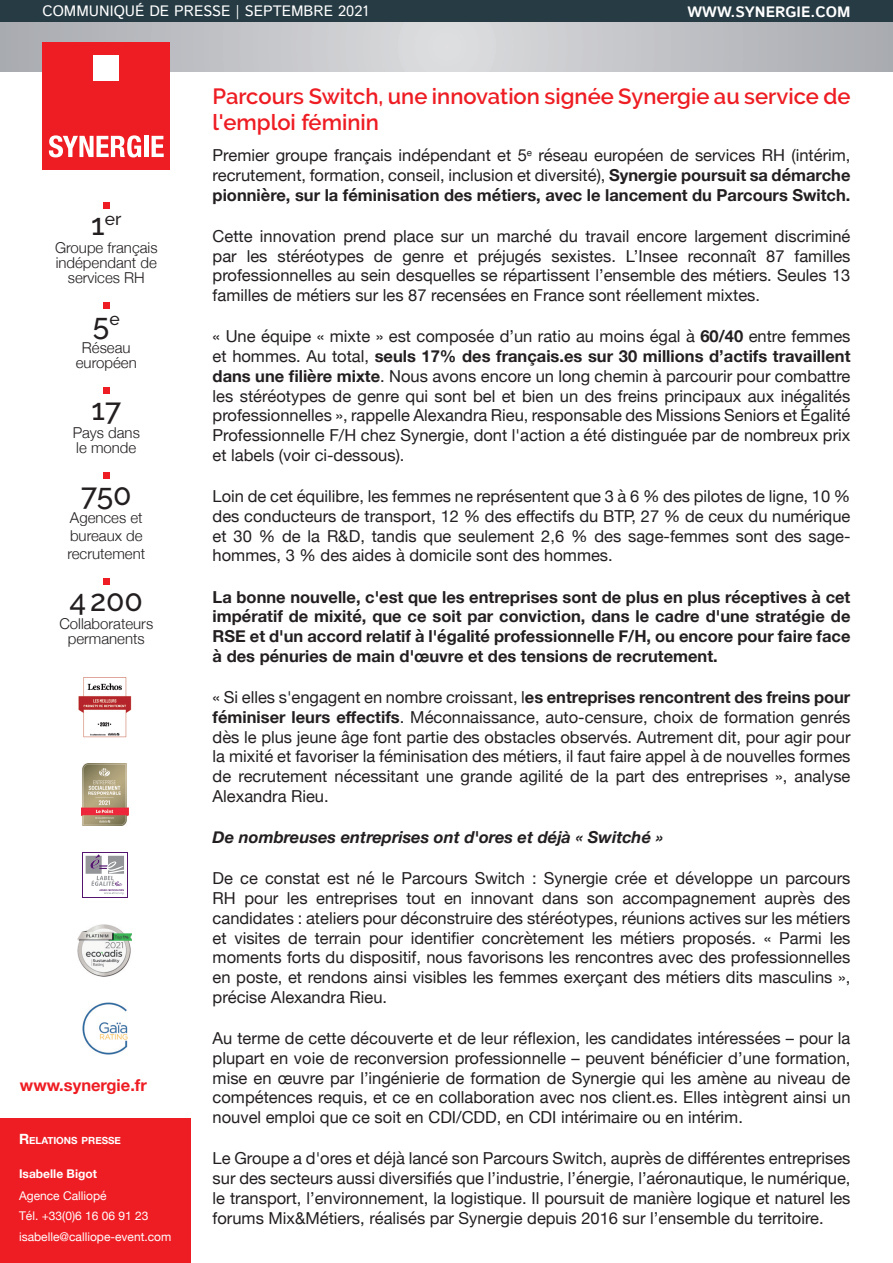
<style>
.page{position:relative;width:893px;height:1263px;background:#fff}
.page>*{position:absolute;margin:0;border:0;box-sizing:border-box;transform-origin:0 0}
.t1{font:500 30px "Raleway";color:#231f20}
.t2{font:600 22.05px/26.4px "Raleway";color:#ee1d23}
.t3{font:500 17.55px "Raleway";color:#231f20}
.t4{font:16.5px/19.8px "Helvetica Neue";color:#231f20;text-align:justify}
.t5{font:700 16.5px/19.8px "Helvetica Neue";color:#231f20;text-align:justify}
.t6{font:italic 700 16.5px "Helvetica Neue";color:#231f20}
.t7{font:700 16.5px "Helvetica Neue";color:#ee1d23}
.t8{font:300 15px/15px "Helvetica Neue";color:#231f20;text-align:center}
.t9{font:15px "Istok";color:#fff}
.t10{font:700 15px "Istok";color:#fff}
.t11{font:12px/20.5px "Helvetica Neue";color:#fff}
.t12{font:700 12px "Helvetica Neue";color:#fff}
.t13{font:700 9.9px "Helvetica Neue";color:#fff}
.s1{font-size:30px}
.s2{font-size:14.1px}
.s3{font-weight:700}
</style>
<div class="page">
<svg style="left:0;top:21px;width:893px;height:50px;background:#bfc1c4"></svg>
<div style="left:0;top:0;width:893px;height:21px;background:#273b44"></div>
<div style="left:43px;top:42px;width:127px;height:128px;background:#ee1d23"></div>
<div style="left:94px;top:55px;width:25px;height:25px;background:#fff"></div>
<svg style="left:49px;top:135px;width:92px;height:22px"></svg>
<hr style="left:144px;top:136px;width:4px;height:21px;background:#fff">
<svg style="left:152px;top:136px;width:12px;height:21px"></svg>
<svg style="left:103px;top:203px;width:6px;height:6px"></svg>
<div style="left:103px;top:302px;width:6px;height:7px;background:#ee1d23"></div>
<div style="left:103px;top:387px;width:6px;height:7px;background:#ee1d23"></div>
<div style="left:103px;top:472px;width:6px;height:7px;background:#ee1d23"></div>
<div style="left:103px;top:578px;width:6px;height:7px;background:#ee1d23"></div>
<div style="left:0;top:1118px;width:190px;height:145px;background:#ee1d23"></div>
<svg style="left:82px;top:852px;width:45px;height:45px"></svg>
<div style="left:83px;top:853px;width:44px;height:43px;background:#fff"></div>
<svg style="left:86px;top:854px;width:38px;height:40px"></svg>
<img style="left:78px;top:925px;width:54px;height:51px">
<img style="left:82px;top:1002px;width:45px;height:52px">
<img style="left:81px;top:764px;width:47px;height:61px">
<img style="left:78px;top:677px;width:54px;height:60px">
<p class="t9" style="left:43px;top:1px;width:327px">COMMUNIQUÉ DE PRESSE | SEPTEMBRE 2021</p>
<p class="t10" style="left:687px;top:2px;width:164px">WWW.SYNERGIE.COM</p>
<p class="t3" style="left:91px;top:209px;width:32px"><span class="s1">1</span>er</p>
<p class="t8" style="left:55px;top:239px;width:104px">Groupe français indépendant de services RH</p>
<h1 class="t1" style="left:93px;top:307px;width:28px">5<sup>e</sup></h1>
<p class="t8" style="left:76px;top:339px;width:62px">Réseau européen</p>
<h1 class="t1" style="left:92px;top:392px;width:31px">17</h1>
<p class="t8" style="left:73px;top:424px;width:69px;text-align:left">Pays dans le monde</p>
<h1 class="t1" style="left:81px;top:477px;width:52px">750</h1>
<p class="t8" style="left:67px;top:507px;width:79px;line-height:18px;text-align:left">Agences et bureaux de recrutement</p>
<h1 class="t1" style="left:70px;top:583px;width:75px">4 200</h1>
<p class="t8" style="left:59px;top:615px;width:95px">Collaborateurs permanents</p>
<p class="t7" style="left:20px;top:1072px;width:128px">www.synergie.fr</p>
<p class="t13" style="left:19px;top:1133px;width:103px"><span class="s2">R</span>ELATIONS PRESSE</p>
<p class="t12" style="left:19px;top:1164px;width:79px">Isabelle Bigot</p>
<p class="t11" style="left:19px;top:1186px;width:154px">Agence Calliopé<br>Tél. +33(0)6 16 06 91 23 isabelle@calliope-event.com</p>
<h2 class="t2" style="left:213px;top:83px;width:639px">Parcours Switch, une innovation signée Synergie au service de l'emploi féminin</h2>
<p class="t4" style="left:213px;top:146px;width:639px">Premier groupe français indépendant et 5<sup>e</sup> réseau européen de services RH (intérim, recrutement, formation, conseil, inclusion et diversité), <span class="s3">Synergie poursuit sa démarche pionnière, sur la féminisation des métiers, avec le lancement du Parcours Switch.</span></p>
<p class="t4" style="left:213px;top:227px;width:639px">Cette innovation prend place sur un marché du travail encore largement discriminé par les stéréotypes de genre et préjugés sexistes. L’Insee reconnaît 87 familles professionnelles au sein desquelles se répartissent l’ensemble des métiers. Seules 13 familles de métiers sur les 87 recensées en France sont réellement mixtes.</p>
<p class="t4" style="left:213px;top:327px;width:639px">« Une équipe « mixte » est composée d’un ratio au moins égal à <span class="s3">60/40</span> entre femmes et hommes. Au total, <span class="s3">seuls 17% des français.es sur 30 millions d’actifs travaillent dans une filière mixte</span>. Nous avons encore un long chemin à parcourir pour combattre les stéréotypes de genre qui sont bel et bien un des freins principaux aux inégalités professionnelles », rappelle Alexandra Rieu, responsable des Missions Seniors et Égalité Professionnelle F/H chez Synergie, dont l'action a été distinguée par de nombreux prix et labels (voir ci-dessous).</p>
<p class="t4" style="left:213px;top:487px;width:639px">Loin de cet équilibre, les femmes ne représentent que 3 à 6 % des pilotes de ligne, 10 % des conducteurs de transport, 12 % des effectifs du BTP, 27 % de ceux du numérique et 30 % de la R&amp;D, tandis que seulement 2,6 % des sage-femmes sont des sage&shy;hommes, 3 % des aides à domicile sont des hommes.</p>
<p class="t5" style="left:213px;top:587px;width:639px">La bonne nouvelle, c'est que les entreprises sont de plus en plus réceptives à cet impératif de mixité, que ce soit par conviction, dans le cadre d'une stratégie de RSE et d'un accord relatif à l'égalité professionnelle F/H, ou encore pour faire face à des pénuries de main d'œuvre et des tensions de recrutement.</p>
<p class="t4" style="left:213px;top:688px;width:639px">« Si elles s'engagent en nombre croissant, l<span class="s3">es entreprises rencontrent des freins pour féminiser leurs effectifs</span>. Méconnaissance, auto-censure, choix de formation genrés dès le plus jeune âge font partie des obstacles observés. Autrement dit, pour agir pour la mixité et favoriser la féminisation des métiers, il faut faire appel à de nouvelles formes de recrutement nécessitant une grande agilité de la part des entreprises », analyse Alexandra Rieu.</p>
<p class="t6" style="left:213px;top:824px;width:452px">De nombreuses entreprises ont d'ores et déjà « Switché »</p>
<p class="t4" style="left:213px;top:869px;width:639px">De ce constat est né le Parcours Switch : Synergie crée et développe un parcours RH pour les entreprises tout en innovant dans son accompagnement auprès des candidates : ateliers pour déconstruire des stéréotypes, réunions actives sur les métiers et visites de terrain pour identifier concrètement les métiers proposés. « Parmi les moments forts du dispositif, nous favorisons les rencontres avec des professionnelles en poste, et rendons ainsi visibles les femmes exerçant des métiers dits masculins », précise Alexandra Rieu.</p>
<p class="t4" style="left:213px;top:1029px;width:639px">Au terme de cette découverte et de leur réflexion, les candidates intéressées – pour la plupart en voie de reconversion professionnelle – peuvent bénéficier d’une formation, mise en œuvre par l’ingénierie de formation de Synergie qui les amène au niveau de compétences requis, et ce en collaboration avec nos client.es. Elles intègrent ainsi un nouvel emploi que ce soit en CDI/CDD, en CDI intérimaire ou en intérim.</p>
<p class="t4" style="left:213px;top:1149px;width:639px">Le Groupe a d'ores et déjà lancé son Parcours Switch, auprès de différentes entreprises sur des secteurs aussi diversifiés que l’industrie, l’énergie, l’aéronautique, le numérique, le transport, l’environnement, la logistique. Il poursuit de manière logique et naturel les forums Mix&amp;Métiers, réalisés par Synergie depuis 2016 sur l’ensemble du territoire.</p>
</div>
